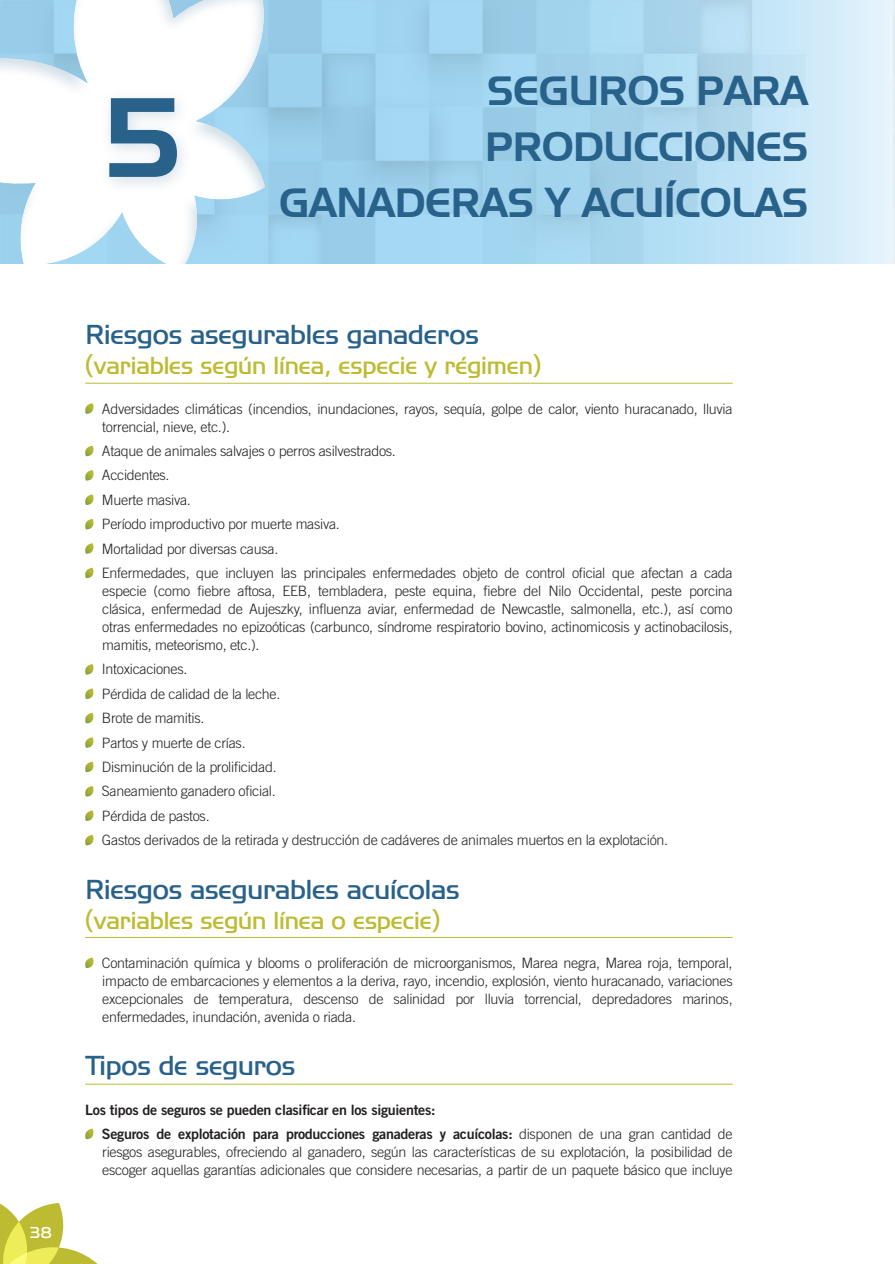
<style>
.page{position:relative;width:895px;height:1264px;background:#fff}
.page>*{position:absolute;margin:0;border:0;box-sizing:border-box;transform-origin:0 0}
.Capitulo{font:700 118.5px "Handel Gothic ITCW02";color:#28618a}
.Capitulo-2{font:700 43.5px "Handel Gothic ITCW02";letter-spacing:-.03em;color:#28618a}
.Apartado_1{font:500 28.5px "Handel Gothic ITCW02";letter-spacing:-.03em;color:#28618a}
.Apartado_1-2{font:500 25.5px "Handel Gothic ITCW02";letter-spacing:-.03em;color:#bdbb31}
.t1{font:500 16.5px "Handel Gothic ITCW02";color:#fff}
.texto_viñeta_hojas{font:300 14.25px/18px "Trade Gothic LT Std";letter-spacing:-.02em;color:#231f20;text-align:justify}
.texto{font:14.25px "Trade Gothic LT Std Bd 2";letter-spacing:-.02em;color:#231f20}
.s1{font-family:"Trade Gothic LT Std Bd 2";font-weight:400}
</style>
<div class="page">
<div style="left:0;top:0;width:894px;height:263px;background:linear-gradient(to bottom,#daeffa,#daeffa)"></div>
<img style="left:267px;top:0;width:538px;height:263px">
<div style="left:0;top:0;width:267px;height:264px;background:#28618a;opacity:.21"></div>
<img style="left:893px;top:1px;width:1px;height:262px">
<div style="left:97px;top:87px;width:96px;height:107px;background:#28618a;opacity:.2"></div>
<hr style="left:85px;top:383px;width:647px;height:1px;background:#bdbb31">
<hr style="left:85px;top:937px;width:647px;height:1px;background:#bdbb31">
<hr style="left:85px;top:1083px;width:647px;height:1px;background:#bdbb31">
<svg style="left:85px;top:403px;width:9px;height:11px"></svg>
<svg style="left:85px;top:445px;width:9px;height:11px"></svg>
<svg style="left:85px;top:470px;width:9px;height:10px"></svg>
<svg style="left:85px;top:494px;width:9px;height:11px"></svg>
<svg style="left:85px;top:519px;width:9px;height:10px"></svg>
<svg style="left:85px;top:543px;width:9px;height:10px"></svg>
<svg style="left:85px;top:567px;width:9px;height:11px"></svg>
<svg style="left:85px;top:664px;width:9px;height:10px"></svg>
<svg style="left:85px;top:688px;width:9px;height:11px"></svg>
<svg style="left:85px;top:713px;width:9px;height:10px"></svg>
<svg style="left:85px;top:737px;width:9px;height:10px"></svg>
<svg style="left:85px;top:761px;width:9px;height:11px"></svg>
<svg style="left:85px;top:786px;width:9px;height:10px"></svg>
<svg style="left:85px;top:810px;width:9px;height:10px"></svg>
<svg style="left:85px;top:834px;width:9px;height:11px"></svg>
<svg style="left:85px;top:957px;width:9px;height:10px"></svg>
<svg style="left:85px;top:1128px;width:9px;height:11px"></svg>
<svg style="left:0;top:1203px;width:98px;height:61px"></svg>
<p class="Capitulo" style="left:100px;top:69px;width:86px">5</p>
<p class="Capitulo-2" style="left:486px;top:66px;width:323px">SEGUROS PARA</p>
<p class="Capitulo-2" style="left:484px;top:121px;width:325px">PRODUCCIONES</p>
<p class="Capitulo-2" style="left:279px;top:177px;width:531px">GANADERAS Y ACUÍCOLAS</p>
<p class="t1" style="left:29px;top:1222px;width:24px">38</p>
<p class="Apartado_1" style="left:85px;top:319px;width:395px">Riesgos asegurables ganaderos</p>
<p class="Apartado_1-2" style="left:85px;top:351px;width:457px">(variables según línea, especie y régimen)</p>
<p class="texto_viñeta_hojas" style="left:102px;top:399px;width:632px">Adversidades climáticas (incendios, inundaciones, rayos, sequía, golpe de calor, viento huracanado, lluvia torrencial, nieve, etc.).</p>
<p class="texto_viñeta_hojas" style="left:102px;top:442px;width:295px">Ataque de animales salvajes o perros asilvestrados.</p>
<p class="texto_viñeta_hojas" style="left:102px;top:466px;width:69px">Accidentes.</p>
<p class="texto_viñeta_hojas" style="left:102px;top:490px;width:90px">Muerte masiva.</p>
<p class="texto_viñeta_hojas" style="left:102px;top:515px;width:239px">Período improductivo por muerte masiva.</p>
<p class="texto_viñeta_hojas" style="left:102px;top:539px;width:178px">Mortalidad por diversas causa.</p>
<p class="texto_viñeta_hojas" style="left:102px;top:563px;width:632px">Enfermedades, que incluyen las principales enfermedades objeto de control oficial que afectan a cada especie (como fiebre aftosa, EEB, tembladera, peste equina, fiebre del Nilo Occidental, peste porcina clásica, enfermedad de Aujeszky, influenza aviar, enfermedad de Newcastle, salmonella, etc.), así como otras enfermedades no epizoóticas (carbunco, síndrome respiratorio bovino, actinomicosis y actinobacilosis, mamitis, meteorismo, etc.).</p>
<p class="texto_viñeta_hojas" style="left:102px;top:660px;width:87px">Intoxicaciones.</p>
<p class="texto_viñeta_hojas" style="left:102px;top:684px;width:180px">Pérdida de calidad de la leche.</p>
<p class="texto_viñeta_hojas" style="left:102px;top:709px;width:104px">Brote de mamitis.</p>
<p class="texto_viñeta_hojas" style="left:102px;top:733px;width:145px">Partos y muerte de crías.</p>
<p class="texto_viñeta_hojas" style="left:102px;top:757px;width:176px">Disminución de la prolificidad.</p>
<p class="texto_viñeta_hojas" style="left:102px;top:782px;width:175px">Saneamiento ganadero oficial.</p>
<p class="texto_viñeta_hojas" style="left:102px;top:806px;width:109px">Pérdida de pastos.</p>
<p class="texto_viñeta_hojas" style="left:102px;top:830px;width:567px">Gastos derivados de la retirada y destrucción de cadáveres de animales muertos en la explotación.</p>
<p class="Apartado_1" style="left:85px;top:873px;width:376px">Riesgos asegurables acuícolas</p>
<p class="Apartado_1-2" style="left:85px;top:905px;width:356px">(variables según línea o especie)</p>
<p class="texto_viñeta_hojas" style="left:102px;top:953px;width:632px">Contaminación química y blooms o proliferación de microorganismos, Marea negra, Marea roja, temporal, impacto de embarcaciones y elementos a la deriva, rayo, incendio, explosión, viento huracanado, variaciones excepcionales de temperatura, descenso de salinidad por lluvia torrencial, depredadores marinos, enfermedades, inundación, avenida o riada.</p>
<p class="Apartado_1" style="left:85px;top:1049px;width:212px">Tipos de seguros</p>
<p class="texto" style="left:85px;top:1100px;width:351px">Los tipos de seguros se pueden clasificar en los siguientes:</p>
<p class="texto_viñeta_hojas" style="left:102px;top:1124px;width:632px"><span class="s1">Seguros de explotación para producciones ganaderas y acuícolas:</span> disponen de una gran cantidad de riesgos asegurables, ofreciendo al ganadero, según las características de su explotación, la posibilidad de escoger aquellas garantías adicionales que considere necesarias, a partir de un paquete básico que incluye</p>
</div>
